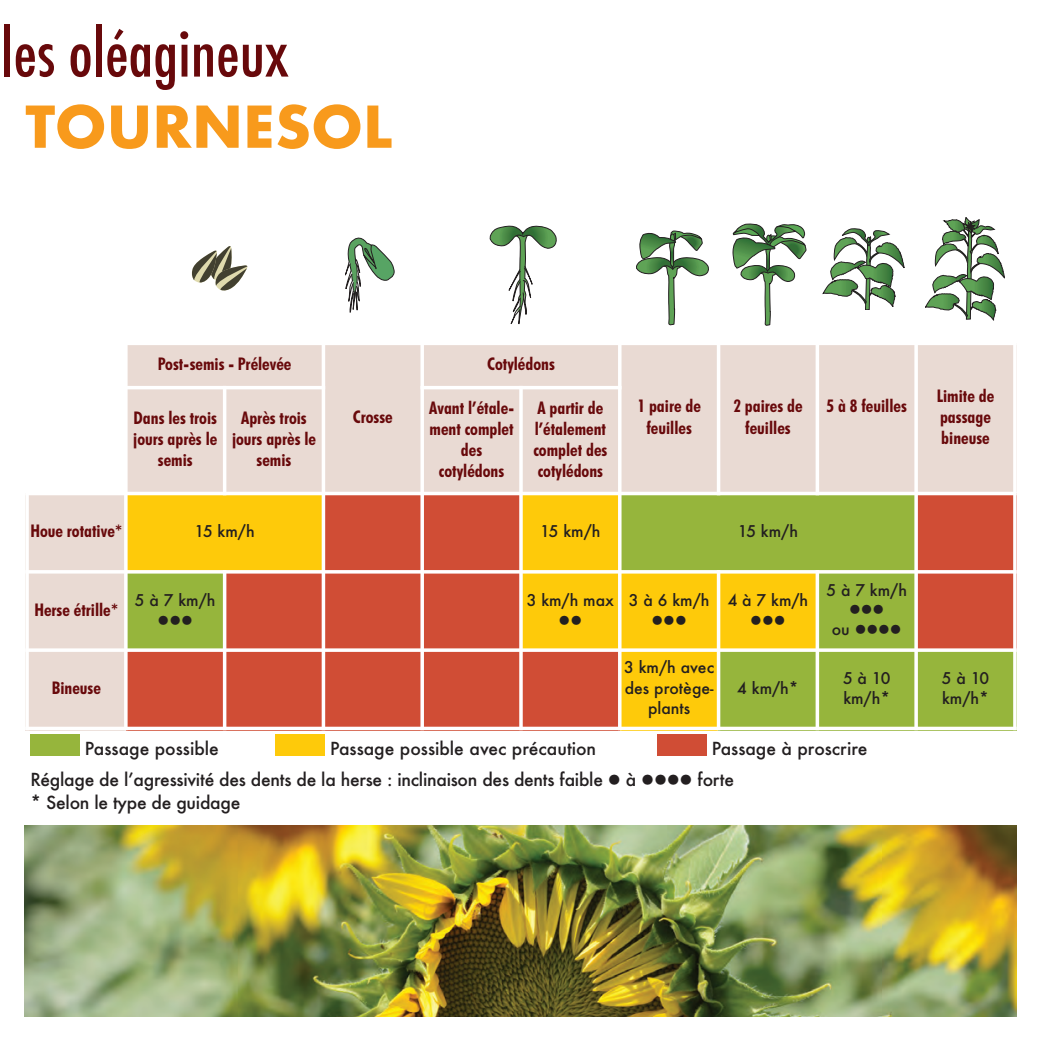
<style>
.page{position:relative;width:1041px;height:1041px;background:#fff}
.page>*{position:absolute;margin:0;border:0;box-sizing:border-box;transform-origin:0 0}
.t1{font:500 condensed 63px "Futura";color:#68090b}
.t2{font:700 56px "Futura";color:#f89a1c}
.t3{font:700 condensed 17.5px/21px "Futura BT";color:#68090b;text-align:center}
.t4{font:500 17.5px/31.2px "Futura";letter-spacing:-.015em;color:#231f20}
.t5{font:500 15.75px/20.5px "Futura";color:#231f20}
.t6{font:15.75px "Wingdings";color:#231f20}
</style>
<div class="page">
<svg style="left:192px;top:246px;width:55px;height:44px"></svg>
<svg style="left:345px;top:238px;width:49px;height:74px"></svg>
<svg style="left:490px;top:226px;width:66px;height:98px"></svg>
<svg style="left:636px;top:231px;width:73px;height:94px"></svg>
<svg style="left:733px;top:224px;width:73px;height:101px"></svg>
<svg style="left:823px;top:229px;width:81px;height:81px"></svg>
<svg style="left:925px;top:217px;width:80px;height:103px"></svg>
<div style="left:126px;top:343px;width:197px;height:45px;background:#e9dad3"></div>
<div style="left:323px;top:343px;width:99px;height:150px;background:#e9dad3"></div>
<div style="left:422px;top:343px;width:198px;height:45px;background:#e9dad3"></div>
<div style="left:620px;top:343px;width:98px;height:150px;background:#e9dad3"></div>
<div style="left:718px;top:343px;width:99px;height:150px;background:#e9dad3"></div>
<div style="left:817px;top:343px;width:99px;height:150px;background:#e9dad3"></div>
<div style="left:916px;top:343px;width:100px;height:150px;background:#e9dad3"></div>
<div style="left:126px;top:388px;width:99px;height:105px;background:#e9dad3"></div>
<div style="left:225px;top:388px;width:98px;height:105px;background:#e9dad3"></div>
<div style="left:422px;top:388px;width:99px;height:105px;background:#e9dad3"></div>
<div style="left:521px;top:388px;width:99px;height:105px;background:#e9dad3"></div>
<div style="left:25px;top:493px;width:101px;height:79px;background:#e9dad3"></div>
<div style="left:126px;top:493px;width:197px;height:79px;background:#feca0a"></div>
<div style="left:323px;top:493px;width:99px;height:79px;background:#d04d35"></div>
<div style="left:422px;top:493px;width:99px;height:79px;background:#d04d35"></div>
<div style="left:521px;top:493px;width:99px;height:79px;background:#feca0a"></div>
<div style="left:620px;top:493px;width:296px;height:79px;background:#96b53c"></div>
<div style="left:916px;top:493px;width:100px;height:79px;background:#d04d35"></div>
<div style="left:25px;top:572px;width:101px;height:78px;background:#e9dad3"></div>
<div style="left:126px;top:572px;width:99px;height:78px;background:#96b53c"></div>
<div style="left:225px;top:572px;width:98px;height:78px;background:#d04d35"></div>
<div style="left:323px;top:572px;width:99px;height:78px;background:#d04d35"></div>
<div style="left:422px;top:572px;width:99px;height:78px;background:#d04d35"></div>
<div style="left:521px;top:572px;width:99px;height:78px;background:#feca0a"></div>
<div style="left:620px;top:572px;width:98px;height:78px;background:#feca0a"></div>
<div style="left:718px;top:572px;width:99px;height:78px;background:#feca0a"></div>
<div style="left:817px;top:572px;width:99px;height:78px;background:#96b53c"></div>
<div style="left:916px;top:572px;width:100px;height:78px;background:#d04d35"></div>
<div style="left:25px;top:650px;width:101px;height:80px;background:#e9dad3"></div>
<div style="left:126px;top:650px;width:99px;height:80px;background:#d04d35"></div>
<div style="left:225px;top:650px;width:98px;height:80px;background:#d04d35"></div>
<div style="left:323px;top:650px;width:99px;height:80px;background:#d04d35"></div>
<div style="left:422px;top:650px;width:99px;height:80px;background:#d04d35"></div>
<div style="left:521px;top:650px;width:99px;height:80px;background:#d04d35"></div>
<div style="left:620px;top:650px;width:98px;height:80px;background:#feca0a"></div>
<div style="left:718px;top:650px;width:99px;height:80px;background:#96b53c"></div>
<div style="left:817px;top:650px;width:99px;height:80px;background:#96b53c"></div>
<div style="left:916px;top:650px;width:100px;height:80px;background:#96b53c"></div>
<hr style="left:25px;top:186px;width:4px;height:544px;background:#fff">
<svg style="left:124px;top:345px;width:4px;height:382px"></svg>
<hr style="left:223px;top:386px;width:3px;height:109px;background:#fff">
<hr style="left:223px;top:570px;width:3px;height:160px;background:#fff">
<hr style="left:322px;top:186px;width:3px;height:544px;background:#fff">
<svg style="left:420px;top:345px;width:4px;height:382px"></svg>
<svg style="left:519px;top:389px;width:4px;height:338px"></svg>
<hr style="left:618px;top:186px;width:3px;height:544px;background:#fff">
<hr style="left:717px;top:186px;width:3px;height:309px;background:#fff">
<hr style="left:717px;top:570px;width:3px;height:160px;background:#fff">
<hr style="left:815px;top:186px;width:4px;height:309px;background:#fff">
<svg style="left:815px;top:573px;width:4px;height:154px"></svg>
<svg style="left:914px;top:345px;width:4px;height:382px"></svg>
<hr style="left:1013px;top:186px;width:3px;height:544px;background:#fff">
<hr style="left:124px;top:342px;width:892px;height:3px;background:#fff">
<hr style="left:124px;top:386px;width:201px;height:3px;background:#fff">
<hr style="left:420px;top:386px;width:201px;height:3px;background:#fff">
<hr style="left:25px;top:492px;width:991px;height:3px;background:#fff">
<hr style="left:25px;top:570px;width:991px;height:3px;background:#fff">
<svg style="left:29px;top:648px;width:985px;height:4px;background:#f9f1e7"></svg>
<hr style="left:25px;top:727px;width:991px;height:3px;background:#fff">
<div style="left:31px;top:734px;width:49px;height:21px;background:#96b53c"></div>
<div style="left:276px;top:734px;width:49px;height:21px;background:#feca0a"></div>
<div style="left:657px;top:734px;width:49px;height:21px;background:#d04d35"></div>
<img style="left:24px;top:825px;width:992px;height:191px">
<h1 class="t1" style="left:1px;top:18px;width:289px">les oléagineux</h1>
<h2 class="t2" style="left:25px;top:86px;width:369px">TOURNESOL</h2>
<p class="t3" style="left:158px;top:353px;width:135px">Post-semis - Prélevée</p>
<p class="t3" style="left:487px;top:353px;width:69px">Cotylédons</p>
<p class="t3" style="left:133px;top:407px;width:86px">Dans les trois jours après le semis</p>
<p class="t3" style="left:232px;top:407px;width:86px">Après trois jours après le semis</p>
<p class="t3" style="left:429px;top:397px;width:86px">Avant l’étale&shy;ment complet des cotylédons</p>
<p class="t3" style="left:533px;top:397px;width:75px;text-align:left">A partir de l’étalement complet des cotylédons</p>
<p class="t3" style="left:353px;top:406px;width:41px">Crosse</p>
<p class="t3" style="left:637px;top:396px;width:65px">1 paire de feuilles</p>
<p class="t3" style="left:733px;top:396px;width:71px">2 paires de feuilles</p>
<p class="t3" style="left:826px;top:396px;width:82px">5 à 8 feuilles</p>
<p class="t3" style="left:937px;top:385px;width:59px;text-align:left">Limite de passage bineuse</p>
<p class="t3" style="left:30px;top:521px;width:94px">Houe rotative*</p>
<p class="t5" style="left:195px;top:521px;width:62px">15 km/h</p>
<p class="t5" style="left:540px;top:521px;width:62px">15 km/h</p>
<p class="t5" style="left:738px;top:521px;width:62px">15 km/h</p>
<p class="t3" style="left:34px;top:599px;width:85px">Herse étrille*</p>
<p class="t5" style="left:135px;top:590px;width:82px">5 à 7 km/h</p>
<p class="t6" style="left:158px;top:611px;width:37px">●●●</p>
<p class="t5" style="left:527px;top:590px;width:89px">3 km/h max</p>
<p class="t5" style="left:629px;top:590px;width:82px">3 à 6 km/h</p>
<p class="t6" style="left:651px;top:611px;width:37px">●●●</p>
<p class="t5" style="left:728px;top:590px;width:82px">4 à 7 km/h</p>
<p class="t6" style="left:750px;top:611px;width:37px">●●●</p>
<p class="t5" style="left:826px;top:580px;width:82px">5 à 7 km/h</p>
<p class="t6" style="left:849px;top:601px;width:37px">●●●</p>
<p class="t5" style="left:832px;top:619px;width:71px">ou ●●●●</p>
<p class="t3" style="left:52px;top:677px;width:51px">Bineuse</p>
<p class="t5" style="left:624px;top:657px;width:91px;text-align:center">3 km/h avec des protège&shy;plants</p>
<p class="t5" style="left:737px;top:678px;width:63px">4 km/h*</p>
<p class="t5" style="left:843px;top:668px;width:49px">5 à 10 km/h*</p>
<p class="t5" style="left:942px;top:668px;width:49px">5 à 10 km/h*</p>
<p class="t4" style="left:85px;top:733px;width:135px">Passage possible</p>
<p class="t4" style="left:330px;top:733px;width:268px">Passage possible avec précaution</p>
<p class="t4" style="left:31px;top:733px;width:838px;text-indent:681px">Passage à proscrire<br>Réglage de l’agressivité des dents de la herse : inclinaison des dents faible ● à ●●●● forte</p>
<p class="t4" style="left:31px;top:787px;width:211px">* Selon le type de guidage</p>
</div>
